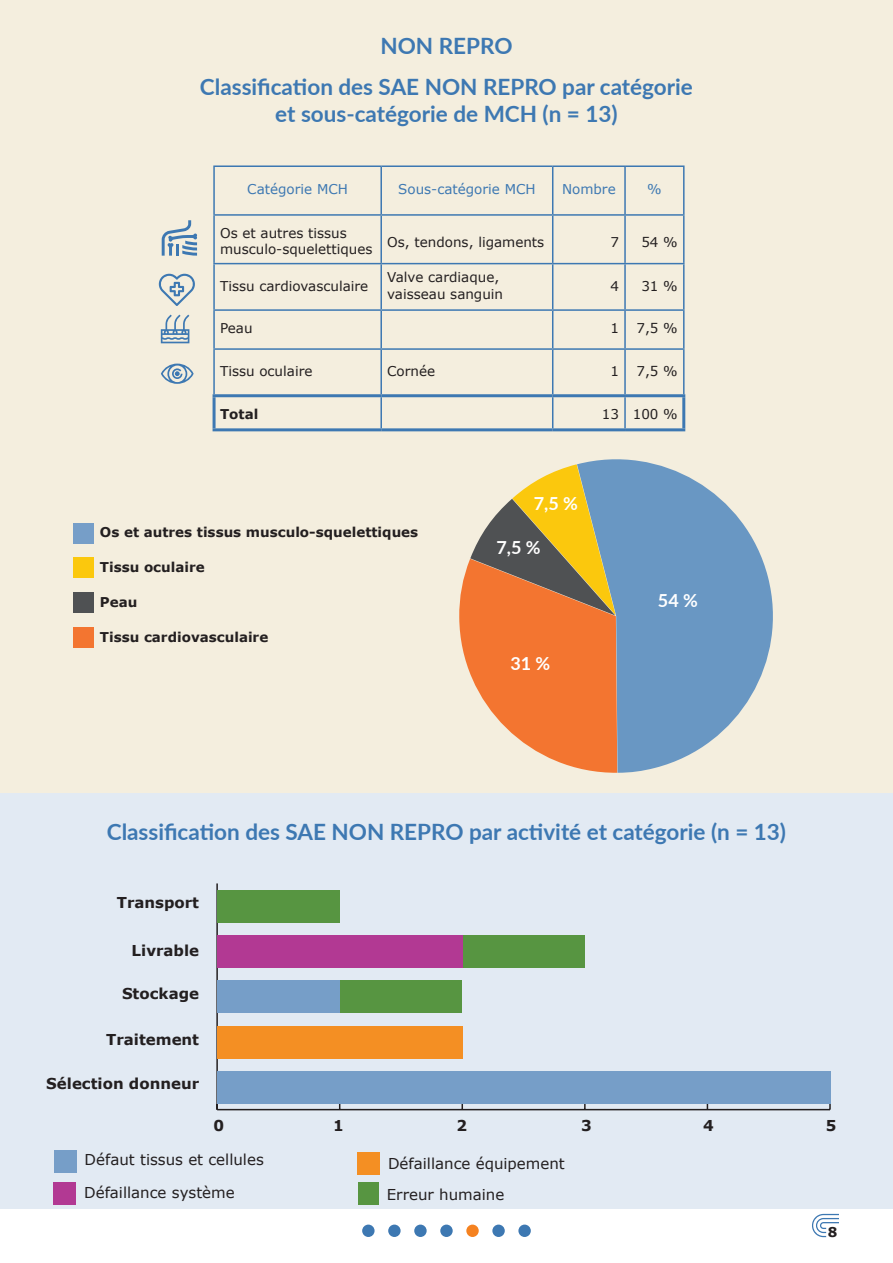
<style>
.page{position:relative;width:893px;height:1263px;background:#fff}
.page>*{position:absolute;margin:0;border:0;box-sizing:border-box;transform-origin:0 0}
.t1{font:700 22.5px/41.4px "Lato";color:#3d78b2;text-align:center}
.t2{font:700 18px "Lato";color:#fff}
.t3{font:15px "Verdana";color:#231f20}
.t4{font:700 15px "Verdana";color:#231f20}
.t5{font:13.5px/16.2px "Verdana";color:#231f20}
.t6{font:700 13.5px "Verdana";color:#231f20}
.t7{font:13.5px "Verdana";color:#3d78b2}
</style>
<div class="page">
<div style="left:0;top:793px;width:893px;height:416px;background:#e2eaf3"></div>
<div style="left:0;top:0;width:893px;height:793px;background:#f4eede"></div>
<div style="left:362px;top:1224px;width:13px;height:13px;background:#3d78b2;border-radius:50%"></div>
<div style="left:388px;top:1224px;width:13px;height:13px;background:#3d78b2;border-radius:50%"></div>
<div style="left:414px;top:1224px;width:13px;height:13px;background:#3d78b2;border-radius:50%"></div>
<div style="left:440px;top:1224px;width:13px;height:13px;background:#3d78b2;border-radius:50%"></div>
<div style="left:466px;top:1224px;width:13px;height:13px;background:#f58220;border-radius:50%"></div>
<div style="left:492px;top:1224px;width:13px;height:13px;background:#3d78b2;border-radius:50%"></div>
<div style="left:518px;top:1224px;width:13px;height:13px;background:#3d78b2;border-radius:50%"></div>
<svg style="left:812px;top:1214px;width:27px;height:23px"></svg>
<svg style="left:162px;top:220px;width:35px;height:36px"></svg>
<svg style="left:158px;top:274px;width:37px;height:32px"></svg>
<svg style="left:161px;top:315px;width:28px;height:28px"></svg>
<svg style="left:161px;top:364px;width:33px;height:20px"></svg>
<hr style="left:380px;top:167px;width:2px;height:47px;background:#3d78b2">
<hr style="left:380px;top:216px;width:2px;height:47px;background:#3d78b2">
<hr style="left:380px;top:264px;width:2px;height:45px;background:#3d78b2">
<hr style="left:380px;top:311px;width:2px;height:37px;background:#3d78b2">
<hr style="left:380px;top:350px;width:2px;height:44px;background:#3d78b2">
<hr style="left:380px;top:397px;width:2px;height:31px;background:#3d78b2">
<hr style="left:552px;top:167px;width:1px;height:47px;background:#3d78b2">
<hr style="left:552px;top:216px;width:1px;height:47px;background:#3d78b2">
<hr style="left:552px;top:264px;width:1px;height:45px;background:#3d78b2">
<hr style="left:552px;top:311px;width:1px;height:37px;background:#3d78b2">
<hr style="left:552px;top:350px;width:1px;height:44px;background:#3d78b2">
<hr style="left:552px;top:397px;width:1px;height:31px;background:#3d78b2">
<hr style="left:624px;top:167px;width:2px;height:47px;background:#3d78b2">
<hr style="left:624px;top:216px;width:2px;height:47px;background:#3d78b2">
<hr style="left:624px;top:264px;width:2px;height:45px;background:#3d78b2">
<hr style="left:624px;top:311px;width:2px;height:37px;background:#3d78b2">
<hr style="left:624px;top:350px;width:2px;height:44px;background:#3d78b2">
<hr style="left:624px;top:397px;width:2px;height:31px;background:#3d78b2">
<hr style="left:213px;top:165px;width:168px;height:2px;background:#3d78b2">
<hr style="left:213px;top:167px;width:2px;height:47px;background:#3d78b2">
<hr style="left:381px;top:165px;width:172px;height:2px;background:#3d78b2">
<hr style="left:553px;top:165px;width:72px;height:2px;background:#3d78b2">
<hr style="left:625px;top:165px;width:60px;height:2px;background:#3d78b2">
<hr style="left:683px;top:167px;width:2px;height:47px;background:#3d78b2">
<hr style="left:213px;top:214px;width:168px;height:2px;background:#3d78b2">
<hr style="left:213px;top:216px;width:2px;height:47px;background:#3d78b2">
<hr style="left:381px;top:214px;width:172px;height:2px;background:#3d78b2">
<hr style="left:553px;top:214px;width:72px;height:2px;background:#3d78b2">
<hr style="left:625px;top:214px;width:60px;height:2px;background:#3d78b2">
<hr style="left:683px;top:216px;width:2px;height:47px;background:#3d78b2">
<hr style="left:213px;top:263px;width:168px;height:1px;background:#3d78b2">
<hr style="left:213px;top:264px;width:2px;height:45px;background:#3d78b2">
<hr style="left:381px;top:263px;width:172px;height:1px;background:#3d78b2">
<hr style="left:553px;top:263px;width:72px;height:1px;background:#3d78b2">
<hr style="left:625px;top:263px;width:60px;height:1px;background:#3d78b2">
<hr style="left:683px;top:264px;width:2px;height:45px;background:#3d78b2">
<hr style="left:213px;top:309px;width:168px;height:2px;background:#3d78b2">
<hr style="left:213px;top:311px;width:2px;height:37px;background:#3d78b2">
<hr style="left:381px;top:309px;width:172px;height:2px;background:#3d78b2">
<hr style="left:553px;top:309px;width:72px;height:2px;background:#3d78b2">
<hr style="left:625px;top:309px;width:60px;height:2px;background:#3d78b2">
<hr style="left:683px;top:311px;width:2px;height:37px;background:#3d78b2">
<hr style="left:213px;top:348px;width:168px;height:2px;background:#3d78b2">
<hr style="left:213px;top:350px;width:2px;height:44px;background:#3d78b2">
<hr style="left:381px;top:348px;width:172px;height:2px;background:#3d78b2">
<hr style="left:553px;top:348px;width:72px;height:2px;background:#3d78b2">
<hr style="left:625px;top:348px;width:60px;height:2px;background:#3d78b2">
<hr style="left:683px;top:350px;width:2px;height:44px;background:#3d78b2">
<hr style="left:213px;top:394px;width:168px;height:3px;background:#3d78b2">
<hr style="left:213px;top:397px;width:3px;height:31px;background:#3d78b2">
<hr style="left:381px;top:394px;width:172px;height:3px;background:#3d78b2">
<hr style="left:553px;top:394px;width:72px;height:3px;background:#3d78b2">
<hr style="left:625px;top:394px;width:60px;height:3px;background:#3d78b2">
<hr style="left:682px;top:397px;width:3px;height:31px;background:#3d78b2">
<hr style="left:213px;top:428px;width:168px;height:3px;background:#3d78b2">
<hr style="left:381px;top:428px;width:172px;height:3px;background:#3d78b2">
<hr style="left:553px;top:428px;width:72px;height:3px;background:#3d78b2">
<hr style="left:625px;top:428px;width:60px;height:3px;background:#3d78b2">
<div style="left:73px;top:592px;width:21px;height:21px;background:#4f5153"></div>
<div style="left:73px;top:627px;width:21px;height:21px;background:#f37530"></div>
<div style="left:73px;top:557px;width:21px;height:21px;background:#fbc80d"></div>
<div style="left:73px;top:523px;width:21px;height:21px;background:#769ec8"></div>
<svg style="left:579px;top:459px;width:194px;height:314px;fill:#6997c3"></svg>
<svg style="left:459px;top:464px;width:158px;height:309px"></svg>
<div style="left:54px;top:1150px;width:22px;height:22px;background:#769ec8"></div>
<div style="left:357px;top:1152px;width:23px;height:23px;background:#f48f23"></div>
<div style="left:53px;top:1182px;width:22px;height:23px;background:#b23993"></div>
<div style="left:359px;top:1182px;width:20px;height:23px;background:#579541"></div>
<hr style="left:217px;top:1109px;width:613px;height:1px;background:#231f20">
<hr style="left:216px;top:883px;width:2px;height:226px;background:#231f20">
<div style="left:462px;top:935px;width:123px;height:32px;background:#579541"></div>
<div style="left:340px;top:980px;width:122px;height:33px;background:#579541"></div>
<div style="left:217px;top:890px;width:122px;height:32px;background:#579541"></div>
<div style="left:217px;top:935px;width:245px;height:32px;background:#b23993"></div>
<div style="left:217px;top:980px;width:122px;height:33px;background:#769ec8"></div>
<div style="left:217px;top:1026px;width:245px;height:32px;background:#f48f23"></div>
<div style="left:217px;top:1071px;width:613px;height:32px;background:#769ec8"></div>
<h1 class="t1" style="left:200px;top:24px;width:494px">NON REPRO<br>Classification des SAE NON REPRO par catégorie</h1>
<h1 class="t1" style="left:275px;top:93px;width:344px">et sous-catégorie de MCH (n = 13)</h1>
<p class="t7" style="left:247px;top:179px;width:102px">Catégorie MCH</p>
<p class="t7" style="left:398px;top:179px;width:139px">Sous-catégorie MCH</p>
<p class="t7" style="left:562px;top:179px;width:55px">Nombre</p>
<p class="t7" style="left:647px;top:179px;width:16px">%</p>
<p class="t5" style="left:220px;top:225px;width:154px">Os et autres tissus musculo-squelettiques</p>
<p class="t5" style="left:387px;top:233px;width:159px">Os, tendons, ligaments</p>
<p class="t5" style="left:610px;top:233px;width:10px">7</p>
<p class="t5" style="left:641px;top:233px;width:38px">54 %</p>
<p class="t5" style="left:220px;top:278px;width:150px">Tissu cardiovasculaire</p>
<p class="t5" style="left:387px;top:269px;width:117px">Valve cardiaque, vaisseau sanguin</p>
<p class="t5" style="left:610px;top:278px;width:10px">4</p>
<p class="t5" style="left:641px;top:278px;width:38px">31 %</p>
<p class="t5" style="left:220px;top:320px;width:34px">Peau</p>
<p class="t5" style="left:610px;top:320px;width:10px">1</p>
<p class="t5" style="left:636px;top:320px;width:43px">7,5 %</p>
<p class="t5" style="left:220px;top:363px;width:94px">Tissu oculaire</p>
<p class="t5" style="left:387px;top:363px;width:50px">Cornée</p>
<p class="t5" style="left:610px;top:363px;width:10px">1</p>
<p class="t5" style="left:636px;top:363px;width:43px">7,5 %</p>
<p class="t6" style="left:220px;top:404px;width:40px">Total</p>
<p class="t5" style="left:602px;top:406px;width:77px">13 100 %</p>
<p class="t6" style="left:100px;top:523px;width:320px">Os et autres tissus musculo-squelettiques</p>
<p class="t6" style="left:100px;top:558px;width:106px">Tissu oculaire</p>
<p class="t6" style="left:100px;top:593px;width:39px">Peau</p>
<p class="t6" style="left:100px;top:628px;width:170px">Tissu cardiovasculaire</p>
<h2 class="t2" style="left:534px;top:490px;width:46px">7,5 %</h2>
<h2 class="t2" style="left:496px;top:534px;width:46px">7,5 %</h2>
<h2 class="t2" style="left:510px;top:650px;width:41px">31 %</h2>
<h2 class="t2" style="left:658px;top:587px;width:41px">54 %</h2>
<h1 class="t1" style="left:107px;top:810px;width:681px">Classification des SAE NON REPRO par activité et catégorie (n = 13)</h1>
<p class="t4" style="left:117px;top:891px;width:84px">Transport</p>
<p class="t4" style="left:132px;top:939px;width:69px">Livrable</p>
<p class="t4" style="left:122px;top:983px;width:79px">Stockage</p>
<p class="t4" style="left:106px;top:1029px;width:94px">Traitement</p>
<p class="t4" style="left:46px;top:1073px;width:154px">Sélection donneur</p>
<p class="t4" style="left:213px;top:1115px;width:12px">0</p>
<p class="t4" style="left:333px;top:1115px;width:12px">1</p>
<p class="t4" style="left:456px;top:1115px;width:12px">2</p>
<p class="t4" style="left:581px;top:1115px;width:12px">3</p>
<p class="t4" style="left:703px;top:1115px;width:12px">4</p>
<p class="t4" style="left:826px;top:1115px;width:12px">5</p>
<p class="t3" style="left:85px;top:1149px;width:181px">Défaut tissus et cellules</p>
<p class="t3" style="left:388px;top:1153px;width:178px">Défaillance équipement</p>
<p class="t3" style="left:84px;top:1182px;width:152px">Défaillance système</p>
<p class="t3" style="left:387px;top:1184px;width:119px">Erreur humaine</p>
<p class="t6" style="left:828px;top:1223px;width:11px">8</p>
</div>
